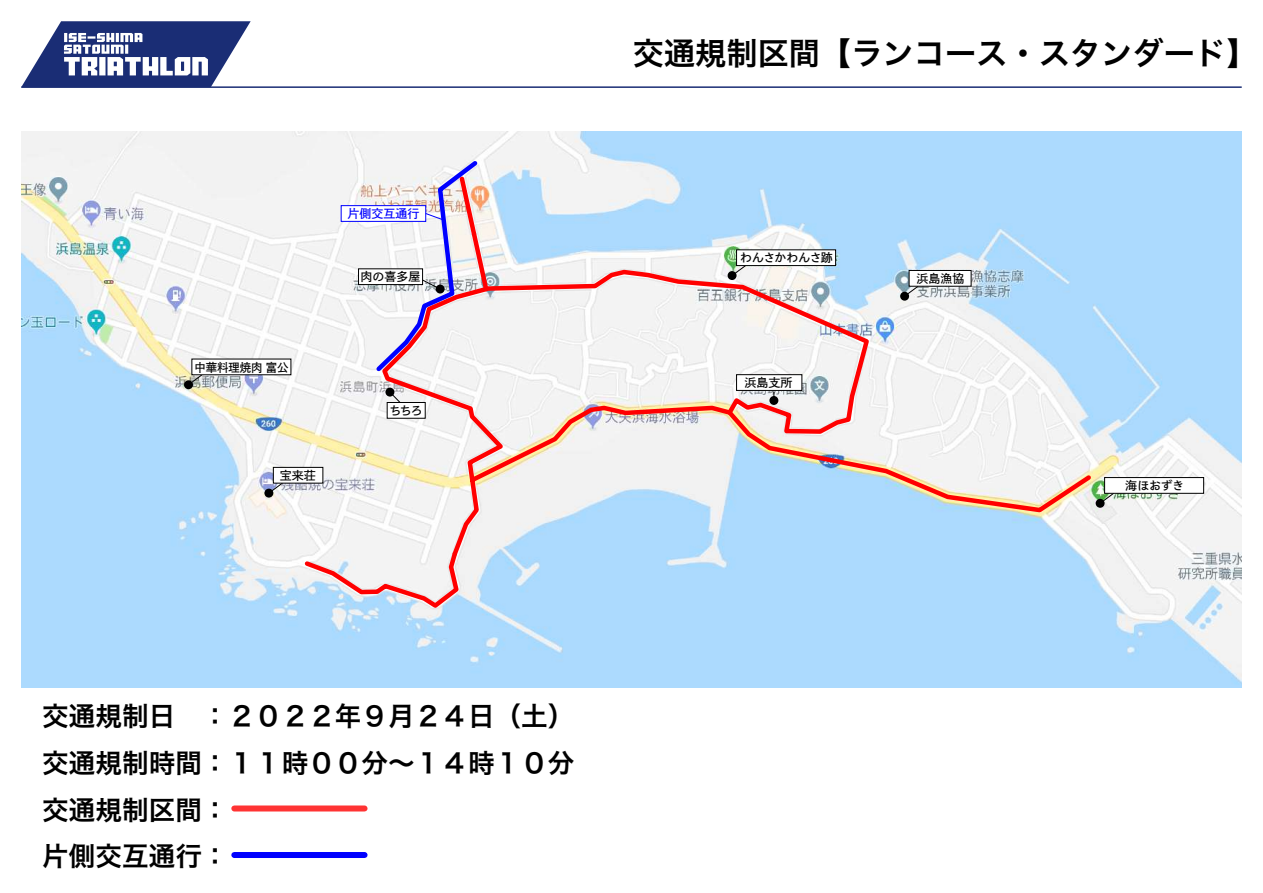
<style>
.page{position:relative;width:1263px;height:893px;background:#fff}
.page>*{position:absolute;margin:0;border:0;box-sizing:border-box;transform-origin:0 0}
.t1{font:31.2px "Hiragino Sans W6";color:#000}
.t2{font:26.55px/46.5px "Hiragino Sans W6";color:#000}
.t3{font:12px "Toppan Bunkyu Gothic Pr 6 N DB";color:#000}
.t4{font:12px "Toppan Bunkyu Gothic Pr 6 N DB";color:#000;scale:.95 1}
.t5{font:12px "Toppan Bunkyu Gothic Pr 6 N DB";letter-spacing:-.065em;color:#000}
.t6{font:12px "Toppan Bunkyu Gothic Pr 6 N DB";color:#00f}
</style>
<div class="page">
<svg style="left:22px;top:21px;width:229px;height:65px"></svg>
<hr style="left:21px;top:86px;width:1221px;height:2px;background:#1a2d75">
<img style="left:21px;top:132px;width:1221px;height:556px">
<div style="left:1104px;top:477px;width:100px;height:17px;background:#fff;border:1px solid #000"></div>
<svg style="left:264px;top:489px;width:9px;height:9px"></svg>
<svg style="left:268px;top:482px;width:15px;height:12px"></svg>
<div style="left:273px;top:467px;width:50px;height:16px;background:#fff;border:1px solid #000"></div>
<div style="left:184px;top:380px;width:9px;height:9px;background:#000;border-radius:50%"></div>
<svg style="left:187px;top:374px;width:16px;height:12px"></svg>
<div style="left:191px;top:359px;width:100px;height:16px;background:#fff"></div>
<svg style="left:301px;top:548px;width:160px;height:63px"></svg>
<svg style="left:872px;top:406px;width:243px;height:109px"></svg>
<svg style="left:731px;top:265px;width:16px;height:2px"></svg>
<div style="left:736px;top:249px;width:100px;height:17px;background:#fff;border:1px solid #000"></div>
<div style="left:900px;top:292px;width:9px;height:9px;background:#000;border-radius:50%"></div>
<svg style="left:903px;top:285px;width:16px;height:12px"></svg>
<div style="left:909px;top:270px;width:62px;height:17px;background:#fff;border:1px solid #000"></div>
<svg style="left:379px;top:267px;width:493px;height:293px"></svg>
<svg style="left:340px;top:157px;width:151px;height:218px"></svg>
<div style="left:234px;top:805px;width:131px;height:6px;background:#f33"></div>
<div style="left:234px;top:852px;width:131px;height:6px;background:#00f"></div>
<p class="t4" style="left:194px;top:360px;width:101px">中華料理焼肉 富公</p>
<p class="t3" style="left:280px;top:469px;width:37px">宝来荘</p>
<p class="t6" style="left:347px;top:207px;width:73px">片側交互通行</p>
<p class="t3" style="left:360px;top:270px;width:62px">肉の喜多屋</p>
<p class="t3" style="left:389px;top:404px;width:35px">ちちろ</p>
<p class="t1" style="left:633px;top:26px;width:626px">交通規制区間【ランコース・スタンダード】</p>
<p class="t5" style="left:740px;top:251px;width:94px">わんさかわんさ跡</p>
<p class="t3" style="left:744px;top:376px;width:49px">浜島支所</p>
<p class="t3" style="left:916px;top:272px;width:49px">浜島漁協</p>
<p class="t3" style="left:1125px;top:479px;width:60px">海ほおずき</p>
<p class="t2" style="left:42px;top:692px;width:534px">交通規制日　：２０２２年９月２４日（土）交通規制時間：１１時００分～１４時１０分交通規制区間：<br>片側交互通行：</p>
</div>
